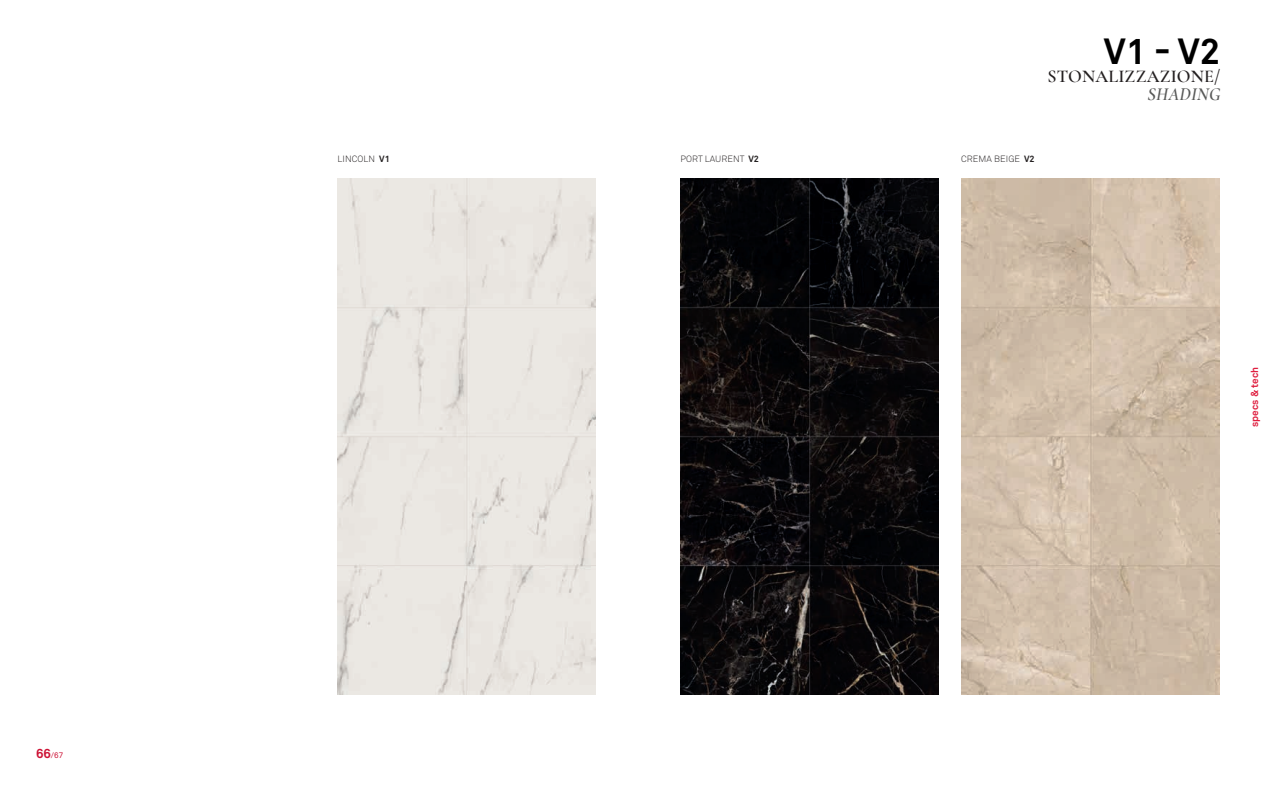
<style>
.page{position:relative;width:1276px;height:794px;background:#fff}
.page>*{position:absolute;margin:0;border:0;box-sizing:border-box;transform-origin:0 0}
.t1{font:700 36px "Akkurat Std";color:#000}
.t2{font:600 18px "Cormorant Garamond";letter-spacing:.01em;color:#231f20}
.t3{font:italic 600 18px "Cormorant Garamond";letter-spacing:.01em;color:#575857}
.t4{font:700 10px "Akkurat Std";color:#df1e3f}
.t5{font:300 9px "Akkurat Std";letter-spacing:.01em;color:#231f20}
.t6{font:8px "Akkurat Std";color:#cd1235}
.s1{font-weight:700;font-size:13px}
.s2{font-weight:700}
</style>
<div class="page">
<img style="left:961px;top:179px;width:258px;height:515px">
<img style="left:680px;top:179px;width:258px;height:515px">
<img style="left:337px;top:179px;width:258px;height:515px">
<p class="t6" style="left:36px;top:750px;width:29px"><span class="s1">66</span>/67</p>
<h1 class="t1" style="left:1103px;top:29px;width:118px">V1 - V2</h1>
<h2 class="t2" style="left:1047px;top:65px;width:175px">STONALIZZAZIONE/</h2>
<h2 class="t3" style="left:1147px;top:84px;width:74px">SHADING</h2>
<p class="t5" style="left:337px;top:153px;width:54px">LINCOLN <span class="s2">V1</span></p>
<p class="t5" style="left:680px;top:153px;width:80px">PORT LAURENT <span class="s2">V2</span></p>
<p class="t5" style="left:961px;top:153px;width:75px">CREMA BEIGE <span class="s2">V2</span></p>
<p class="t4" style="left:1248px;top:427px;width:61px;rotate:-90deg">specs &amp; tech</p>
</div>
